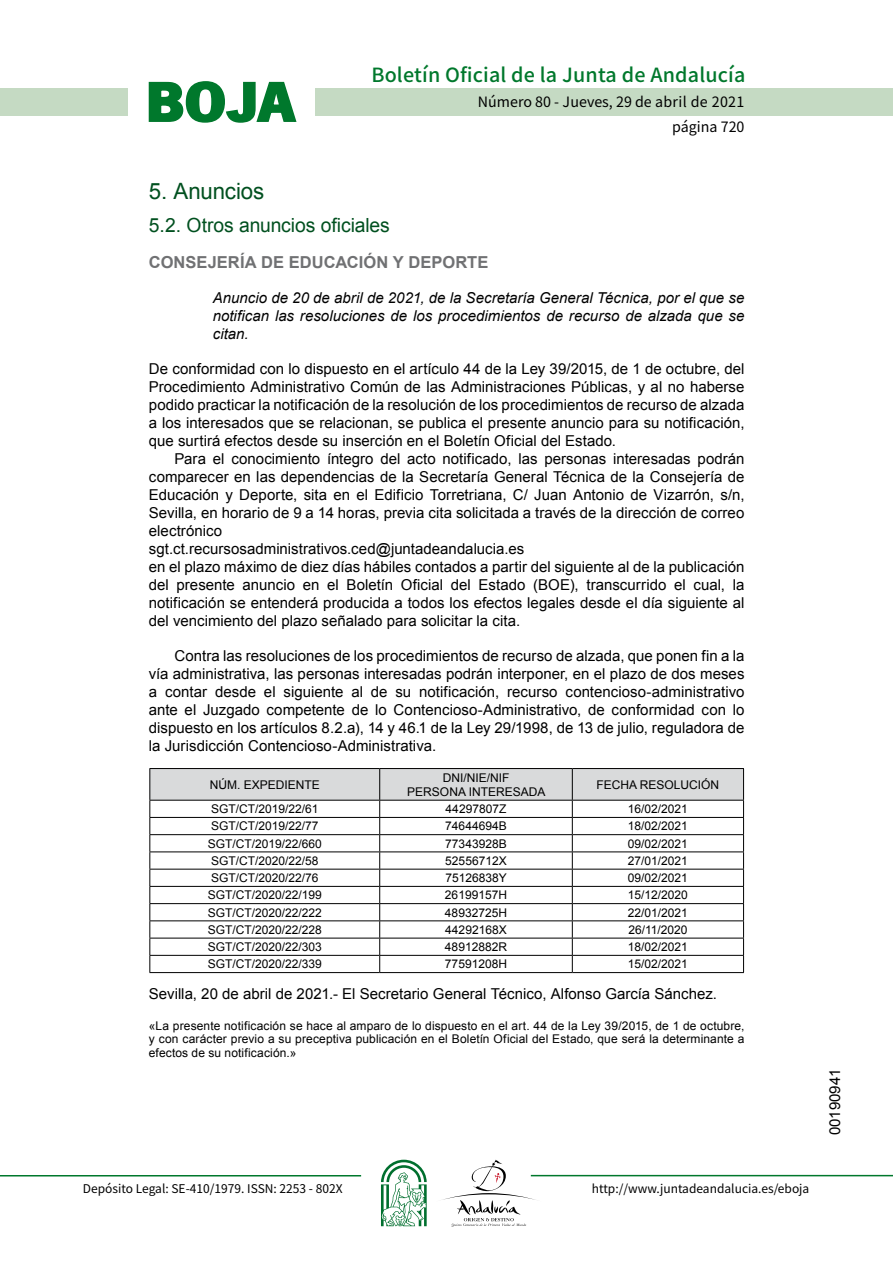
<style>
.page{position:relative;width:893px;height:1263px;background:#fff}
.page>*{position:absolute;margin:0;border:0;box-sizing:border-box;transform-origin:0 0}
.t1{font:700 57.75px "News Got T";color:#00782c;scale:1.14 1}
.t2{font:22.5px "Arial";letter-spacing:-.005em;color:#00501f}
.t3{font:500 19.5px "Noto Sans HK";letter-spacing:.01em;color:#00782c}
.t4{font:19.5px "Arial";letter-spacing:-.005em;color:#00501f}
.t5{font:700 16.5px "Arial";color:#707173}
.t6{font:15px/18px "Arial";color:#000;text-align:justify}
.t7{font:italic 15px/18px "Arial";color:#000;text-align:justify}
.t8{font:14.25px/24.5px "Noto Sans HK";color:#000;text-align:right}
.t9{font:12px/13.5px "Arial";color:#000;text-align:center}
.t10{font:12px "Noto Sans HK";color:#000}
</style>
<div class="page">
<div style="left:315px;top:88px;width:577px;height:28px;background:#c5dac3"></div>
<div style="left:0;top:88px;width:128px;height:28px;background:#c5dac3"></div>
<hr style="left:0;top:1175px;width:361px;height:2px;background:#00782c">
<hr style="left:531px;top:1175px;width:361px;height:1px;background:#00782c">
<svg style="left:148px;top:81px;width:149px;height:42px"></svg>
<svg style="left:442px;top:1160px;width:100px;height:67px"></svg>
<svg style="left:381px;top:1160px;width:45px;height:66px"></svg>
<hr style="left:149px;top:768px;width:231px;height:1px;background:#000">
<hr style="left:380px;top:768px;width:192px;height:1px;background:#000">
<hr style="left:572px;top:768px;width:172px;height:1px;background:#000">
<svg style="left:149px;top:769px;width:595px;height:203px"></svg>
<hr style="left:149px;top:972px;width:231px;height:1px;background:#000">
<hr style="left:380px;top:972px;width:192px;height:1px;background:#000">
<hr style="left:572px;top:972px;width:172px;height:1px;background:#000">
<h1 class="t1" style="left:145px;top:68px;width:133px">BOJA</h1>
<h3 class="t3" style="left:371px;top:64px;width:375px">Boletín Oficial de la Junta de Andalucía</h3>
<p class="t8" style="left:478px;top:90px;width:268px">Número 80 - Jueves, 29 de abril de 2021 página 720</p>
<h2 class="t2" style="left:149px;top:177px;width:117px">5. Anuncios</h2>
<h3 class="t4" style="left:149px;top:212px;width:242px">5.2. Otros anuncios oficiales</h3>
<p class="t5" style="left:149px;top:251px;width:341px">CONSEJERÍA DE EDUCACIÓN Y DEPORTE</p>
<p class="t7" style="left:213px;top:289px;width:533px">Anuncio de 20 de abril de 2021, de la Secretaría General Técnica, por el que se notifican las resoluciones de los procedimientos de recurso de alzada que se citan.</p>
<p class="t6" style="left:149px;top:360px;width:597px">De conformidad con lo dispuesto en el artículo 44 de la Ley 39/2015, de 1 de octubre, del Procedimiento Administrativo Común de las Administraciones Públicas, y al no haberse podido practicar la notificación de la resolución de los procedimientos de recurso de alzada a los interesados que se relacionan, se publica el presente anuncio para su notificación, que surtirá efectos desde su inserción en el Boletín Oficial del Estado.</p>
<p class="t6" style="left:149px;top:450px;width:597px;text-align:left;text-indent:26px">Para el conocimiento íntegro del acto notificado, las personas interesadas podrán comparecer en las dependencias de la Secretaría General Técnica de la Consejería de Educación y Deporte, sita en el Edificio Torretriana, C/ Juan Antonio de Vizarrón, s/n, Sevilla, en horario de 9 a 14 horas, previa cita solicitada a través de la dirección de correo electrónico<br>sgt.ct.recursosadministrativos.ced@juntadeandalucia.es<br>en el plazo máximo de diez días hábiles contados a partir del siguiente al de la publicación del presente anuncio en el Boletín Oficial del Estado (BOE), transcurrido el cual, la notificación se entenderá producida a todos los efectos legales desde el día siguiente al del vencimiento del plazo señalado para solicitar la cita.</p>
<p class="t6" style="left:149px;top:647px;width:597px;text-indent:26px">Contra las resoluciones de los procedimientos de recurso de alzada, que ponen fin a la vía administrativa, las personas interesadas podrán interponer, en el plazo de dos meses a contar desde el siguiente al de su notificación, recurso contencioso-administrativo ante el Juzgado competente de lo Contencioso-Administrativo, de conformidad con lo dispuesto en los artículos 8.2.a), 14 y 46.1 de la Ley 29/1998, de 13 de julio, reguladora de la Jurisdicción Contencioso-Administrativa.</p>
<p class="t9" style="left:210px;top:778px;width:112px">NÚM. EXPEDIENTE</p>
<p class="t9" style="left:407px;top:770px;width:140px;line-height:14.4px">DNI/NIE/NIF<br>PERSONA INTERESADA</p>
<p class="t9" style="left:596px;top:778px;width:124px">FECHA RESOLUCIÓN</p>
<p class="t9" style="left:211px;top:802px;width:109px">SGT/CT/2019/22/61</p>
<p class="t9" style="left:445px;top:802px;width:62px">44297807Z</p>
<p class="t9" style="left:628px;top:802px;width:62px">16/02/2021</p>
<p class="t9" style="left:211px;top:820px;width:109px">SGT/CT/2019/22/77</p>
<p class="t9" style="left:445px;top:820px;width:63px">74644694B</p>
<p class="t9" style="left:628px;top:820px;width:62px">18/02/2021</p>
<p class="t9" style="left:208px;top:837px;width:116px">SGT/CT/2019/22/660</p>
<p class="t9" style="left:445px;top:837px;width:63px">77343928B</p>
<p class="t9" style="left:628px;top:837px;width:62px">09/02/2021</p>
<p class="t9" style="left:211px;top:854px;width:109px">SGT/CT/2020/22/58</p>
<p class="t9" style="left:445px;top:854px;width:63px">52556712X</p>
<p class="t9" style="left:628px;top:854px;width:62px">27/01/2021</p>
<p class="t9" style="left:211px;top:871px;width:109px">SGT/CT/2020/22/76</p>
<p class="t9" style="left:445px;top:871px;width:63px">75126838Y</p>
<p class="t9" style="left:628px;top:871px;width:62px">09/02/2021</p>
<p class="t9" style="left:208px;top:889px;width:116px">SGT/CT/2020/22/199</p>
<p class="t9" style="left:445px;top:889px;width:64px">26199157H</p>
<p class="t9" style="left:628px;top:889px;width:62px">15/12/2020</p>
<p class="t9" style="left:208px;top:906px;width:116px">SGT/CT/2020/22/222</p>
<p class="t9" style="left:445px;top:906px;width:64px">48932725H</p>
<p class="t9" style="left:628px;top:906px;width:62px">22/01/2021</p>
<p class="t9" style="left:208px;top:923px;width:116px">SGT/CT/2020/22/228</p>
<p class="t9" style="left:445px;top:923px;width:63px">44292168X</p>
<p class="t9" style="left:628px;top:923px;width:61px">26/11/2020</p>
<p class="t9" style="left:208px;top:940px;width:116px">SGT/CT/2020/22/303</p>
<p class="t9" style="left:445px;top:940px;width:64px">48912882R</p>
<p class="t9" style="left:628px;top:940px;width:62px">18/02/2021</p>
<p class="t9" style="left:208px;top:958px;width:116px">SGT/CT/2020/22/339</p>
<p class="t9" style="left:445px;top:958px;width:64px">77591208H</p>
<p class="t9" style="left:628px;top:958px;width:62px">15/02/2021</p>
<p class="t6" style="left:149px;top:985px;width:569px">Sevilla, 20 de abril de 2021.- El Secretario General Técnico, Alfonso García Sánchez.</p>
<p class="t9" style="left:149px;top:1019px;width:597px;text-align:justify">«La presente notificación se hace al amparo de lo dispuesto en el art. 44 de la Ley 39/2015, de 1 de octubre, y con carácter previo a su preceptiva publicación en el Boletín Oficial del Estado, que será la determinante a efectos de su notificación.»</p>
<p class="t10" style="left:83px;top:1181px;width:261px">Depósito Legal: SE-410/1979. ISSN: 2253 - 802X</p>
<p class="t10" style="left:592px;top:1181px;width:219px">http://www.juntadeandalucia.es/eboja</p>
<p class="t6" style="left:826px;top:1135px;width:68px;rotate:-90deg">00190941</p>
</div>
